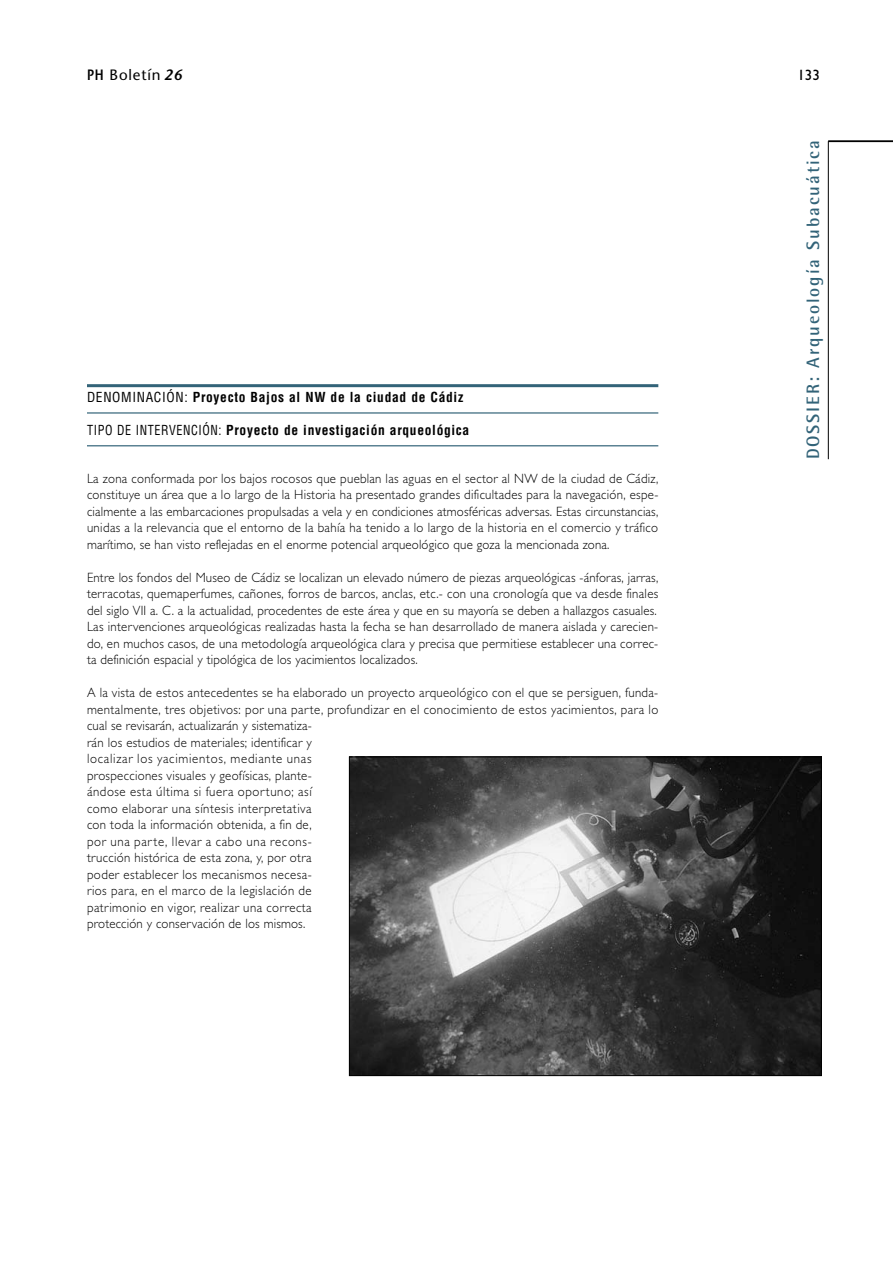
<style>
.page{position:relative;width:893px;height:1263px;background:#fff}
.page>*{position:absolute;margin:0;border:0;box-sizing:border-box;transform-origin:0 0}
.t1{font:700 18px "Rotis Semi Sans";letter-spacing:.105em;color:#326378}
.t2{font:15px "Stone Sans";letter-spacing:.055em;color:#000}
.t3{font:15px "Gill Sans";color:#000}
.t4{font:300 13.5px/16.5px "Gill Sans";letter-spacing:.025em;color:#000;text-align:justify;scale:.95 1}
.t5{font:700 condensed 13.5px "Helvetica";letter-spacing:.05em;color:#000}
.s1{font-weight:600}
.s2{font-weight:600;font-style:italic}
.s3{font-weight:400}
</style>
<div class="page">
<hr style="left:828px;top:140px;width:64px;height:2px;background:#000">
<hr style="left:828px;top:141px;width:1px;height:318px;background:#000">
<hr style="left:87px;top:384px;width:571px;height:3px;background:#326378">
<hr style="left:87px;top:412px;width:571px;height:2px;background:#5b8293">
<hr style="left:87px;top:445px;width:571px;height:2px;background:#5b8293">
<img style="left:351px;top:759px;width:468px;height:315px">
<div style="left:349px;top:757px;width:472px;height:319px;border:1px solid #000"></div>
<p class="t2" style="left:87px;top:69px;width:97px"><span class="s1">PH</span> Boletín <span class="s2">26</span></p>
<p class="t3" style="left:797px;top:69px;width:24px">133</p>
<p class="t5" style="left:87px;top:392px;width:378px"><span class="s3">DENOMINACIÓN:</span> Proyecto Bajos al NW de la ciudad de Cádiz</p>
<p class="t5" style="left:87px;top:426px;width:384px"><span class="s3">TIPO DE INTERVENCIÓN:</span> Proyecto de investigación arqueológica</p>
<p class="t4" style="left:87px;top:472px;width:603px">La zona conformada por los bajos rocosos que pueblan las aguas en el sector al NW de la ciudad de Cádiz, constituye un área que a lo largo de la Historia ha presentado grandes dificultades para la navegación, espe&shy;cialmente a las embarcaciones propulsadas a vela y en condiciones atmosféricas adversas. Estas circunstancias, unidas a la relevancia que el entorno de la bahía ha tenido a lo largo de la historia en el comercio y tráfico marítimo, se han visto reflejadas en el enorme potencial arqueológico que goza la mencionada zona.</p>
<p class="t4" style="left:87px;top:571px;width:603px">Entre los fondos del Museo de Cádiz se localizan un elevado número de piezas arqueológicas -ánforas, jarras, terracotas, quemaperfumes, cañones, forros de barcos, anclas, etc.- con una cronología que va desde finales del siglo VII a. C. a la actualidad, procedentes de este área y que en su mayoría se deben a hallazgos casuales.<br>Las intervenciones arqueológicas realizadas hasta la fecha se han desarrollado de manera aislada y carecien&shy;do, en muchos casos, de una metodología arqueológica clara y precisa que permitiese establecer una correc&shy;ta definición espacial y tipológica de los yacimientos localizados.</p>
<p class="t4" style="left:87px;top:686px;width:603px;text-align:left">A la vista de estos antecedentes se ha elaborado un proyecto arqueológico con el que se persiguen, funda&shy;mentalmente, tres objetivos: por una parte, profundizar en el conocimiento de estos yacimientos, para lo cual se revisarán, actualizarán y sistematiza-<br>rán los estudios de materiales; identificar y<br>localizar los yacimientos, mediante unas<br>prospecciones visuales y geofísicas, plante-<br>ándose esta última si fuera oportuno; así<br>como elaborar una síntesis interpretativa<br>con toda la información obtenida, a fin de,<br>por una parte, llevar a cabo una recons-<br>trucción histórica de esta zona, y, por otra<br>poder establecer los mecanismos necesa-<br>rios para, en el marco de la legislación de<br>patrimonio en vigor, realizar una correcta<br>protección y conservación de los mismos.</p>
<h1 class="t1" style="left:806px;top:459px;width:321px;rotate:-90deg">DOSSIER: Arqueología Subacuática</h1>
</div>
